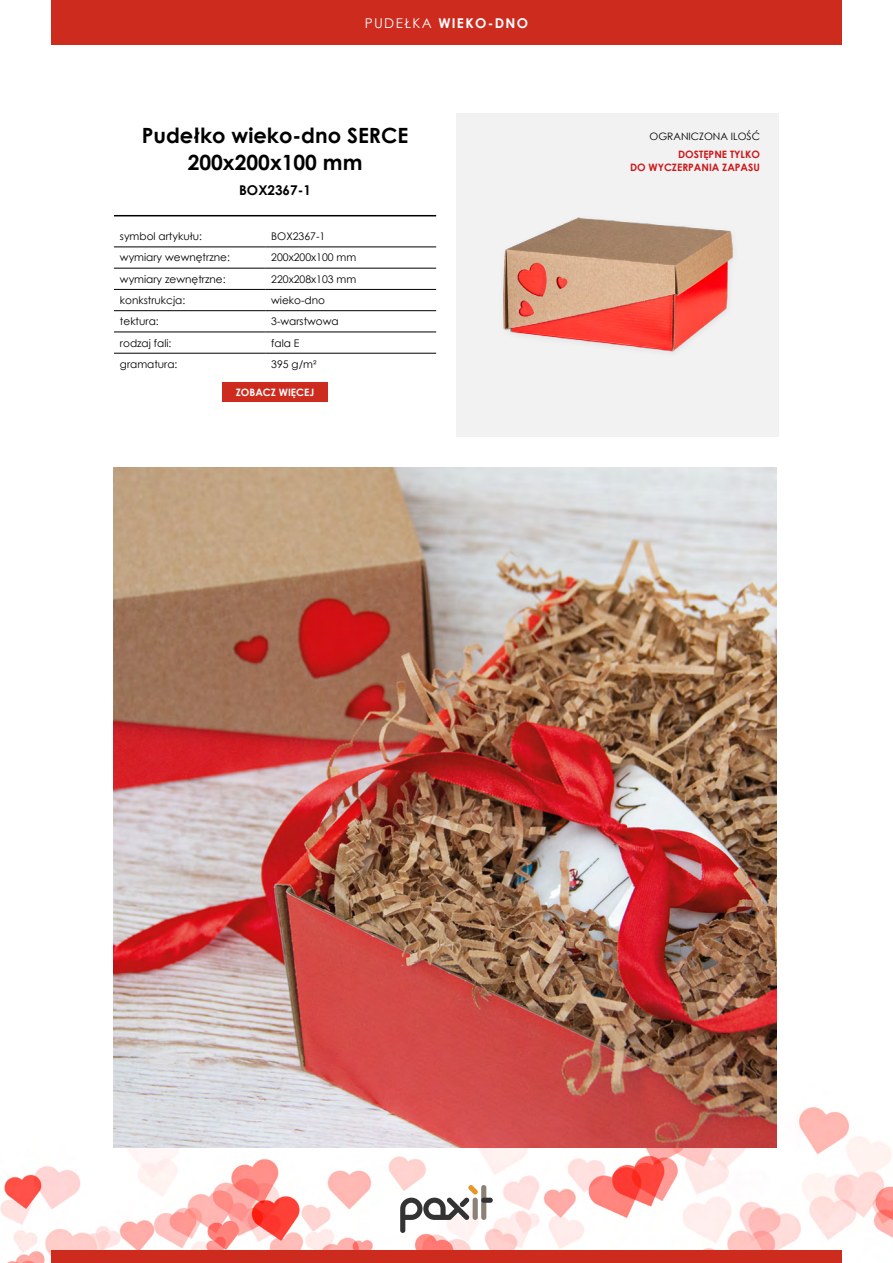
<style>
.page{position:relative;width:893px;height:1263px;background:#fff}
.page>*{position:absolute;margin:0;border:0;box-sizing:border-box;transform-origin:0 0}
.t1{font:700 21px/27px "Century Gothic";color:#000;text-align:center}
.t2{font:700 13.5px "Century Gothic";letter-spacing:.1em;color:#fff}
.t3{font:700 13.5px "Century Gothic";color:#000}
.t4{font:10.5px "Century Gothic";color:#000}
.t5{font:700 10.2px/13.5px "Century Gothic";color:#cd1719;text-align:right}
.t6{font:10.2px "Century Gothic";color:#000}
.t7{font:700 10.2px "Century Gothic";color:#fff}
.s1{font-weight:400}
</style>
<div class="page">
<img style="left:0;top:570px;width:893px;height:693px">
<div style="left:51px;top:1250px;width:791px;height:13px;background:#cd2b1e"></div>
<div style="left:51px;top:0;width:791px;height:45px;background:#cd2b1e"></div>
<div style="left:481px;top:1185px;width:5px;height:35px;background:#8c8176;border-radius:3px"></div>
<div style="left:481px;top:1197px;width:12px;height:6px;background:#333;border-radius:3px"></div>
<svg style="left:400px;top:1185px;width:78px;height:48px"></svg>
<div style="left:457px;top:114px;width:322px;height:323px;background:#f2f2f2"></div>
<img style="left:503px;top:217px;width:230px;height:135px">
<svg style="left:114px;top:246px;width:322px;height:107px"></svg>
<hr style="left:114px;top:247px;width:151px;height:1px;background:#000">
<hr style="left:265px;top:247px;width:171px;height:1px;background:#000">
<hr style="left:114px;top:268px;width:151px;height:1px;background:#000">
<hr style="left:265px;top:268px;width:171px;height:1px;background:#000">
<hr style="left:114px;top:289px;width:151px;height:1px;background:#000">
<hr style="left:265px;top:289px;width:171px;height:1px;background:#000">
<hr style="left:114px;top:310px;width:151px;height:1px;background:#000">
<hr style="left:265px;top:310px;width:171px;height:1px;background:#000">
<hr style="left:114px;top:332px;width:151px;height:1px;background:#000">
<hr style="left:265px;top:332px;width:171px;height:1px;background:#000">
<hr style="left:114px;top:353px;width:151px;height:1px;background:#000">
<hr style="left:265px;top:353px;width:171px;height:1px;background:#000">
<div style="left:222px;top:383px;width:106px;height:19px;background:#cd2b1e"></div>
<hr style="left:114px;top:215px;width:322px;height:1px;background:#000">
<img style="left:114px;top:467px;width:662px;height:680px">
<p class="t2" style="left:365px;top:13px;width:165px"><span class="s1">PUDEŁKA</span> WIEKO-DNO</p>
<h1 class="t1" style="left:142px;top:121px;width:268px">Pudełko wieko-dno SERCE<br>200x200x100 mm</h1>
<p class="t3" style="left:239px;top:180px;width:73px">BOX2367-1</p>
<p class="t4" style="left:120px;top:229px;width:84px">symbol artykułu:</p>
<p class="t4" style="left:271px;top:229px;width:56px">BOX2367-1</p>
<p class="t4" style="left:120px;top:250px;width:111px">wymiary wewnętrzne:</p>
<p class="t4" style="left:271px;top:250px;width:87px">200x200x100 mm</p>
<p class="t4" style="left:120px;top:272px;width:107px">wymiary zewnętrzne:</p>
<p class="t4" style="left:271px;top:272px;width:87px">220x208x103 mm</p>
<p class="t4" style="left:120px;top:293px;width:67px">konkstrukcja:</p>
<p class="t4" style="left:271px;top:293px;width:55px">wieko-dno</p>
<p class="t4" style="left:120px;top:314px;width:40px">tektura:</p>
<p class="t4" style="left:271px;top:314px;width:69px">3-warstwowa</p>
<p class="t4" style="left:120px;top:335px;width:53px">rodzaj fali:</p>
<p class="t4" style="left:271px;top:335px;width:30px">fala E</p>
<p class="t4" style="left:120px;top:357px;width:59px">gramatura:</p>
<p class="t4" style="left:271px;top:357px;width:47px">395 g/m²</p>
<p class="t7" style="left:236px;top:385px;width:80px">ZOBACZ WIĘCEJ</p>
<p class="t6" style="left:649px;top:130px;width:112px">OGRANICZONA ILOŚĆ</p>
<p class="t5" style="left:630px;top:147px;width:132px">DOSTĘPNE TYLKO<br>DO WYCZERPANIA ZAPASU</p>
</div>
